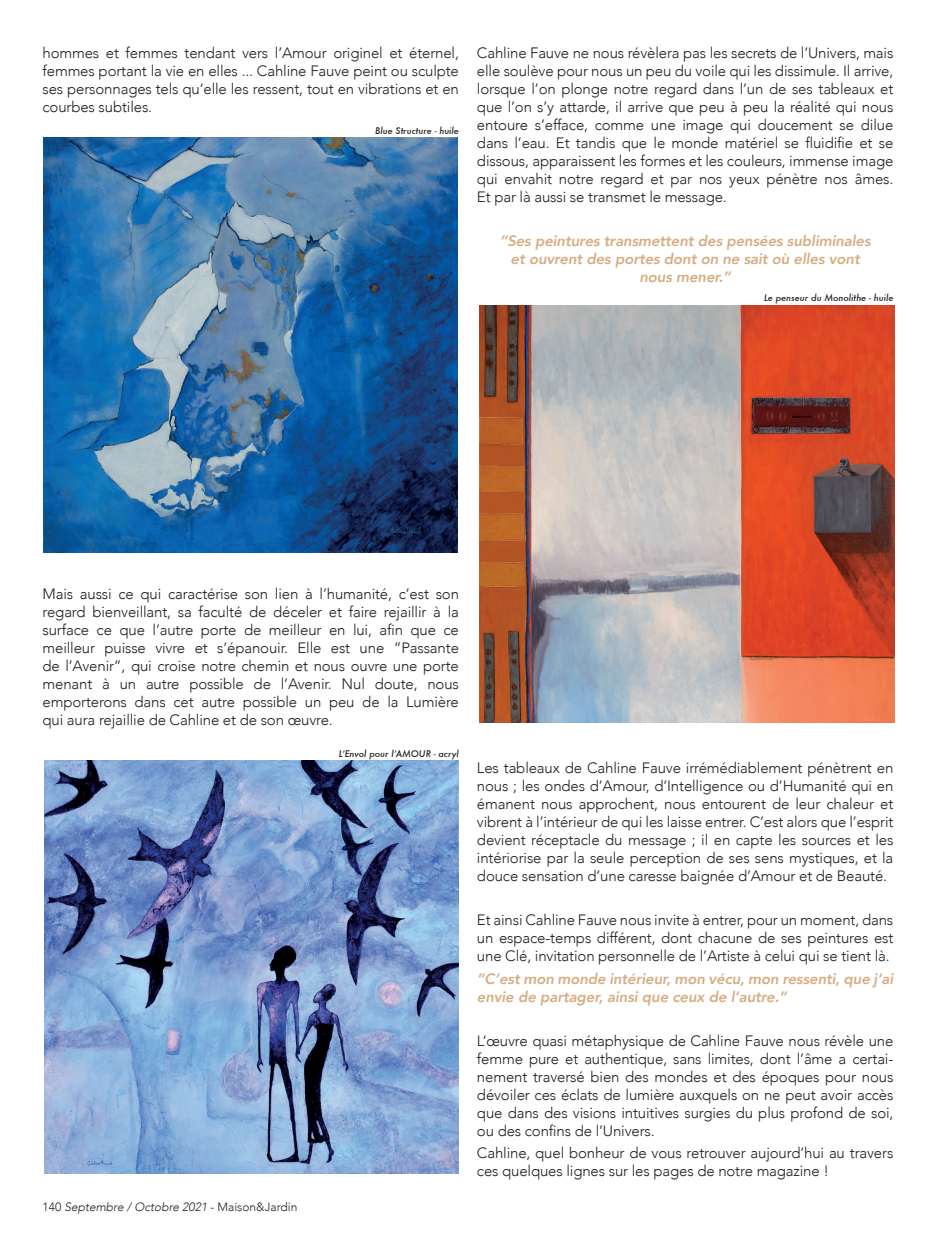
<style>
.page{position:relative;width:936px;height:1234px;background:#fff}
.page>*{position:absolute;margin:0;border:0;box-sizing:border-box;transform-origin:0 0}
.t1{font:300 15px/18px "Avenir";letter-spacing:-.01em;color:#231f20;text-align:justify}
.t2{font:italic 800 15px/18px "Avenir";letter-spacing:-.01em;color:#d7ad84;text-align:center}
.t3{font:italic 300 12px "Avenir";color:#231f20}
.t4{font:italic 500 9px "Futura";color:#231f20}
.s1{font-style:normal}
</style>
<div class="page">
<img style="left:43px;top:138px;width:414px;height:414px">
<img style="left:44px;top:760px;width:414px;height:413px">
<img style="left:479px;top:305px;width:415px;height:417px">
<p class="t1" style="left:43px;top:43px;width:418px">hommes et femmes tendant vers l’Amour originel et éternel, femmes portant la vie en elles ... Cahline Fauve peint ou sculpte ses personnages tels qu’elle les ressent, tout en vibrations et en courbes subtiles.</p>
<p class="t4" style="left:375px;top:124px;width:85px">Blue Structure - huile</p>
<p class="t1" style="left:477px;top:43px;width:418px">Cahline Fauve ne nous révèlera pas les secrets de l’Univers, mais elle soulève pour nous un peu du voile qui les dissimule. Il arrive, lorsque l’on plonge notre regard dans l’un de ses tableaux et que l’on s’y attarde, il arrive que peu à peu la réalité qui nous entoure s’efface, comme une image qui doucement se dilue dans l’eau. Et tandis que le monde matériel se fluidifie et se dissous, apparaissent les formes et les couleurs, immense image qui envahit notre regard et par nos yeux pénètre nos âmes.<br>Et par là aussi se transmet le message.</p>
<p class="t2" style="left:499px;top:232px;width:372px">”Ses peintures transmettent des pensées subliminales et ouvrent des portes dont on ne sait où elles vont nous mener.”</p>
<p class="t4" style="left:764px;top:292px;width:131px">Le penseur du Monolithe - huile</p>
<p class="t1" style="left:43px;top:584px;width:418px">Mais aussi ce qui caractérise son lien à l’humanité, c’est son regard bienveillant, sa faculté de déceler et faire rejaillir à la surface ce que l’autre porte de meilleur en lui, afin que ce meilleur puisse vivre et s’épanouir. Elle est une ”Passante de l’Avenir”, qui croise notre chemin et nous ouvre une porte menant à un autre possible de l’Avenir. Nul doute, nous emporterons dans cet autre possible un peu de la Lumière qui aura rejaillie de Cahline et de son œuvre.</p>
<p class="t4" style="left:339px;top:747px;width:122px">L’Envol pour l’AMOUR - acryl</p>
<p class="t3" style="left:43px;top:1199px;width:256px"><span class="s1">140</span> Septembre / Octobre 2021 <span class="s1">- Maison&amp;Jardin</span></p>
<p class="t1" style="left:477px;top:758px;width:418px">Les tableaux de Cahline Fauve irrémédiablement pénètrent en nous ; les ondes d’Amour, d’Intelligence ou d’Humanité qui en émanent nous approchent, nous entourent de leur chaleur et vibrent à l’intérieur de qui les laisse entrer. C’est alors que l’esprit devient réceptacle du message ; il en capte les sources et les intériorise par la seule perception de ses sens mystiques, et la douce sensation d’une caresse baignée d’Amour et de Beauté.</p>
<p class="t1" style="left:477px;top:910px;width:418px">Et ainsi Cahline Fauve nous invite à entrer, pour un moment, dans un espace-temps différent, dont chacune de ses peintures est une Clé, invitation personnelle de l’Artiste à celui qui se tient là.</p>
<p class="t2" style="left:477px;top:969px;width:418px;text-align:left">”C’est mon monde intérieur, mon vécu, mon ressenti, que j’ai envie de partager, ainsi que ceux de l’autre.”</p>
<p class="t1" style="left:477px;top:1031px;width:418px">L’œuvre quasi métaphysique de Cahline Fauve nous révèle une femme pure et authentique, sans limites, dont l’âme a certai&shy;nement traversé bien des mondes et des époques pour nous dévoiler ces éclats de lumière auxquels on ne peut avoir accès que dans des visions intuitives surgies du plus profond de soi, ou des confins de l’Univers.</p>
<p class="t1" style="left:477px;top:1143px;width:418px">Cahline, quel bonheur de vous retrouver aujourd’hui au travers ces quelques lignes sur les pages de notre magazine !</p>
</div>
